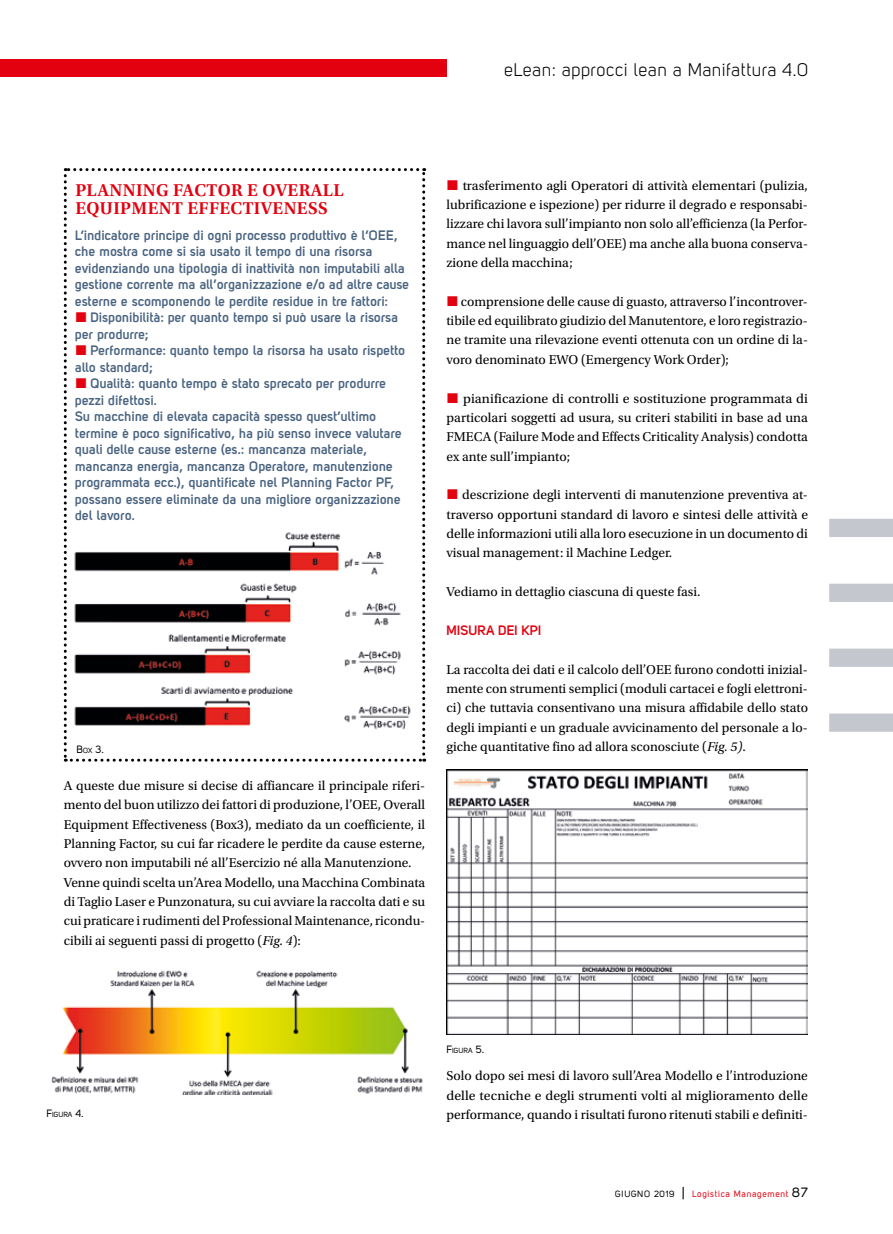
<style>
.page{position:relative;width:893px;height:1234px;background:#fff}
.page>*{position:absolute;margin:0;border:0;box-sizing:border-box;transform-origin:0 0}
.t1{font:600 18px/18px "Utopia Std";letter-spacing:.02em;color:#e3000f}
.t2{font:18px "Uni Sans Book";letter-spacing:.03em;color:#000}
.t3{font:13.5px/19.4px "Utopia Std";color:#000;text-align:justify}
.t4{font:700 13.5px/16.5px "Uni Sans Semi";letter-spacing:.01em;color:#496380}
.t5{font:700 13.5px "Uni Sans Semi";color:#e3000f}
.t6{font:10.5px "Uni Sans Regular";color:#000}
.t7{font:9px "Uni Sans Regular";letter-spacing:.07em;color:#e3000f}
.t8{font:7.35px "Uni Sans Regular";color:#000}
.s1{font-size:7.35px}
.s2{font-style:italic}
.s3{font-size:10.5px}
.s4{color:#000}
.s5{font-size:13.5px;color:#000}
</style>
<div class="page">
<div style="left:829px;top:713px;width:64px;height:18px;background:#c4c8ce"></div>
<div style="left:829px;top:648px;width:64px;height:18px;background:#c4c8ce"></div>
<div style="left:829px;top:583px;width:64px;height:18px;background:#c4c8ce"></div>
<div style="left:829px;top:518px;width:64px;height:19px;background:#c4c8ce"></div>
<div style="left:0;top:60px;width:446px;height:17px;background:#e3000f"></div>
<svg style="left:447px;top:1033px;width:361px;height:2px"></svg>
<img style="left:447px;top:769px;width:361px;height:264px">
<img style="left:51px;top:970px;width:372px;height:124px">
<svg style="left:64px;top:168px;width:361px;height:593px"></svg>
<h1 class="t2" style="left:504px;top:59px;width:305px">eLean: approcci lean a Manifattura 4.0</h1>
<h1 class="t1" style="left:75px;top:181px;width:270px">PLANNING FACTOR E OVERALL<br>EQUIPMENT EFFECTIVENESS</h1>
<p class="t4" style="left:75px;top:226px;width:336px">L’indicatore principe di ogni processo produttivo è l’OEE, che mostra come si sia usato il tempo di una risorsa evidenziando una tipologia di inattività non imputabili alla gestione corrente ma all’organizzazione e/o ad altre cause esterne e scomponendo le perdite residue in tre fattori:</p>
<p class="t4" style="left:75px;top:309px;width:325px;text-indent:15px">Disponibilità: per quanto tempo si può usare la risorsa per produrre;</p>
<p class="t4" style="left:75px;top:342px;width:332px;text-indent:15px">Performance: quanto tempo la risorsa ha usato rispetto allo standard;</p>
<p class="t4" style="left:75px;top:375px;width:328px;text-indent:15px">Qualità: quanto tempo è stato sprecato per produrre pezzi difettosi.<br>Su macchine di elevata capacità spesso quest’ultimo termine è poco significativo, ha più senso invece valutare quali delle cause esterne (es.: mancanza materiale, mancanza energia, mancanza Operatore, manutenzione programmata ecc.), quantificate nel Planning Factor PF, possano essere eliminate da una migliore organizzazione del lavoro.</p>
<p class="t6" style="left:77px;top:743px;width:29px">B<span class="s1">OX</span> 3.</p>
<p class="t3" style="left:64px;top:775px;width:363px;text-align:left">A queste due misure si decise di affiancare il principale riferi&shy;mento del buon utilizzo dei fattori di produzione, l’OEE, Overall Equipment Effectiveness (Box3), mediato da un coefficiente, il Planning Factor, su cui far ricadere le perdite da cause esterne, ovvero non imputabili né all’Esercizio né alla Manutenzione.<br>Venne quindi scelta un’Area Modello, una Macchina Combinata di Taglio Laser e Punzonatura, su cui avviare la raccolta dati e su cui praticare i rudimenti del Professional Maintenance, ricondu&shy;cibili ai seguenti passi di progetto (<span class="s2">Fig. 4</span>):</p>
<p class="t3" style="left:446px;top:176px;width:363px;text-indent:16px">trasferimento agli Operatori di attività elementari (pulizia, lubrificazione e ispezione) per ridurre il degrado e responsabi&shy;lizzare chi lavora sull’impianto non solo all’efficienza (la Perfor&shy;mance nel linguaggio dell’OEE) ma anche alla buona conserva&shy;zione della macchina;</p>
<p class="t3" style="left:446px;top:292px;width:363px;text-indent:14px">comprensione delle cause di guasto, attraverso l’incontrover&shy;tibile ed equilibrato giudizio del Manutentore, e loro registrazio&shy;ne tramite una rilevazione eventi ottenuta con un ordine di la&shy;voro denominato EWO (Emergency Work Order);</p>
<p class="t3" style="left:446px;top:388px;width:363px;text-indent:17px">pianificazione di controlli e sostituzione programmata di particolari soggetti ad usura, su criteri stabiliti in base ad una FMECA (Failure Mode and Effects Criticality Analysis) condotta ex ante sull’impianto;</p>
<p class="t3" style="left:446px;top:485px;width:363px;text-indent:16px">descrizione degli interventi di manutenzione preventiva at&shy;traverso opportuni standard di lavoro e sintesi delle attività e delle informazioni utili alla loro esecuzione in un documento di visual management: il Machine Ledger.</p>
<p class="t3" style="left:446px;top:582px;width:255px">Vediamo in dettaglio ciascuna di queste fasi.</p>
<p class="t5" style="left:446px;top:622px;width:97px">MISURA DEI KPI</p>
<p class="t3" style="left:446px;top:659px;width:363px">La raccolta dei dati e il calcolo dell’OEE furono condotti inizial&shy;mente con strumenti semplici (moduli cartacei e fogli elettroni&shy;ci) che tuttavia consentivano una misura affidabile dello stato degli impianti e un graduale avvicinamento del personale a lo&shy;giche quantitative fino ad allora sconosciute (<span class="s2">Fig. 5)</span>.</p>
<p class="t8" style="left:46px;top:1109px;width:39px"><span class="s3">F</span>IGURA <span class="s3">4.</span></p>
<p class="t8" style="left:446px;top:1045px;width:39px"><span class="s3">F</span>IGURA <span class="s3">5.</span></p>
<p class="t3" style="left:446px;top:1066px;width:363px">Solo dopo sei mesi di lavoro sull’Area Modello e l’introduzione delle tecniche e degli strumenti volti al miglioramento delle performance, quando i risultati furono ritenuti stabili e definiti-</p>
<p class="t7" style="left:615px;top:1187px;width:194px"><span class="s4">GIUGNO 2019</span> <span class="s5">|</span> Logistica Management <span class="s5">87</span></p>
</div>
